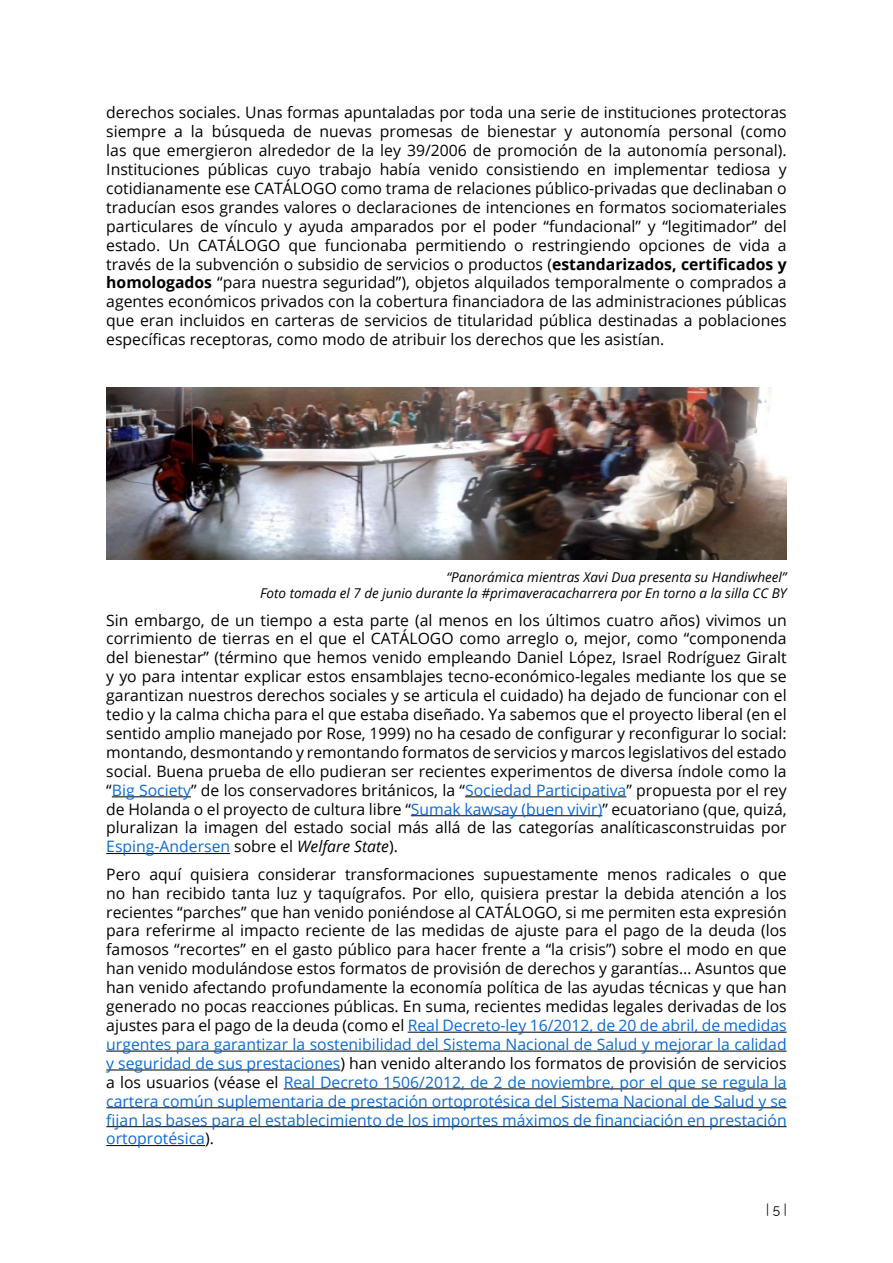
<style>
.page{position:relative;width:893px;height:1263px;background:#fff}
.page>*{position:absolute;margin:0;border:0;box-sizing:border-box;transform-origin:0 0}
.Text_Body{font:15.75px/18.9px "Open Sans";color:#000;text-align:justify}
.t1{font:italic 13.5px/16.2px "Open Sans";color:#000;text-align:right}
.t2{font:13.5px "Raleway";color:#000}
.s1{font-weight:700}
.s2{color:#0c6ad3}
.s3{font-style:italic}
</style>
<div class="page">
<hr style="left:112px;top:796px;width:79px;height:1px;background:#000">
<hr style="left:465px;top:796px;width:161px;height:1px;background:#000">
<hr style="left:411px;top:815px;width:191px;height:1px;background:#000">
<hr style="left:106px;top:853px;width:124px;height:1px;background:#000">
<hr style="left:408px;top:1032px;width:379px;height:1px;background:#000">
<hr style="left:106px;top:1051px;width:681px;height:1px;background:#000">
<hr style="left:106px;top:1069px;width:234px;height:1px;background:#000">
<hr style="left:284px;top:1088px;width:503px;height:1px;background:#000">
<hr style="left:106px;top:1107px;width:681px;height:1px;background:#000">
<hr style="left:106px;top:1126px;width:681px;height:1px;background:#000">
<hr style="left:106px;top:1145px;width:99px;height:1px;background:#000">
<img style="left:106px;top:388px;width:681px;height:172px">
<p class="Text_Body" style="left:106px;top:103px;width:682px">derechos sociales. Unas formas apuntaladas por toda una serie de instituciones protectoras siempre a la búsqueda de nuevas promesas de bienestar y autonomía personal (como las que emergieron alrededor de la ley 39/2006 de promoción de la autonomía personal).<br>Instituciones públicas cuyo trabajo había venido consistiendo en implementar tediosa y cotidianamente ese CATÁLOGO como trama de relaciones público-privadas que declinaban o traducían esos grandes valores o declaraciones de intenciones en formatos sociomateriales particulares de vínculo y ayuda amparados por el poder “fundacional” y “legitimador” del estado. Un CATÁLOGO que funcionaba permitiendo o restringiendo opciones de vida a través de la subvención o subsidio de servicios o productos (<span class="s1">estandarizados, certificados y homologados</span> “para nuestra seguridad”), objetos alquilados temporalmente o comprados a agentes económicos privados con la cobertura financiadora de las administraciones públicas que eran incluidos en carteras de servicios de titularidad pública destinadas a poblaciones específicas receptoras, como modo de atribuir los derechos que les asistían.</p>
<p class="t1" style="left:260px;top:568px;width:528px">“Panorámica mientras Xavi Dua presenta su Handiwheel”<br>Foto tomada el 7 de junio durante la #primaveracacharrera por En torno a la silla CC BY</p>
<p class="Text_Body" style="left:106px;top:610px;width:682px">Sin embargo, de un tiempo a esta parte (al menos en los últimos cuatro años) vivimos un corrimiento de tierras en el que el CATÁLOGO como arreglo o, mejor, como “componenda del bienestar” (término que hemos venido empleando Daniel López, Israel Rodríguez Giralt y yo para intentar explicar estos ensamblajes tecno-económico-legales mediante los que se garantizan nuestros derechos sociales y se articula el cuidado) ha dejado de funcionar con el tedio y la calma chicha para el que estaba diseñado. Ya sabemos que el proyecto liberal (en el sentido amplio manejado por Rose, 1999) no ha cesado de configurar y reconfigurar lo social: montando, desmontando y remontando formatos de servicios y marcos legislativos del estado social. Buena prueba de ello pudieran ser recientes experimentos de diversa índole como la “<span class="s2">Big Society</span>” de los conservadores británicos, la “<span class="s2">Sociedad Participativa</span>” propuesta por el rey de Holanda o el proyecto de cultura libre “<span class="s2">Sumak kawsay (buen vivir)</span>” ecuatoriano (que, quizá, pluralizan la imagen del estado social más allá de las categorías analíticasconstruidas por <span class="s2">Esping-Andersen</span> sobre el <span class="s3">Welfare State</span>).</p>
<p class="Text_Body" style="left:106px;top:864px;width:682px">Pero aquí quisiera considerar transformaciones supuestamente menos radicales o que no han recibido tanta luz y taquígrafos. Por ello, quisiera prestar la debida atención a los recientes “parches” que han venido poniéndose al CATÁLOGO, si me permiten esta expresión para referirme al impacto reciente de las medidas de ajuste para el pago de la deuda (los famosos “recortes” en el gasto público para hacer frente a “la crisis”) sobre el modo en que han venido modulándose estos formatos de provisión de derechos y garantías… Asuntos que han venido afectando profundamente la economía política de las ayudas técnicas y que han generado no pocas reacciones públicas. En suma, recientes medidas legales derivadas de los ajustes para el pago de la deuda (como el <span class="s2">Real Decreto-ley 16/2012, de 20 de abril, de medidas urgentes para garantizar la sostenibilidad del Sistema Nacional de Salud y mejorar la calidad y seguridad de sus prestaciones</span>) han venido alterando los formatos de provisión de servicios a los usuarios (véase el <span class="s2">Real Decreto 1506/2012, de 2 de noviembre, por el que se regula la cartera común suplementaria de prestación ortoprotésica del Sistema Nacional de Salud y se fijan las bases para el establecimiento de los importes máximos de financiación en prestación ortoprotésica</span>).</p>
<p class="t2" style="left:766px;top:1201px;width:22px">| 5 |</p>
</div>
